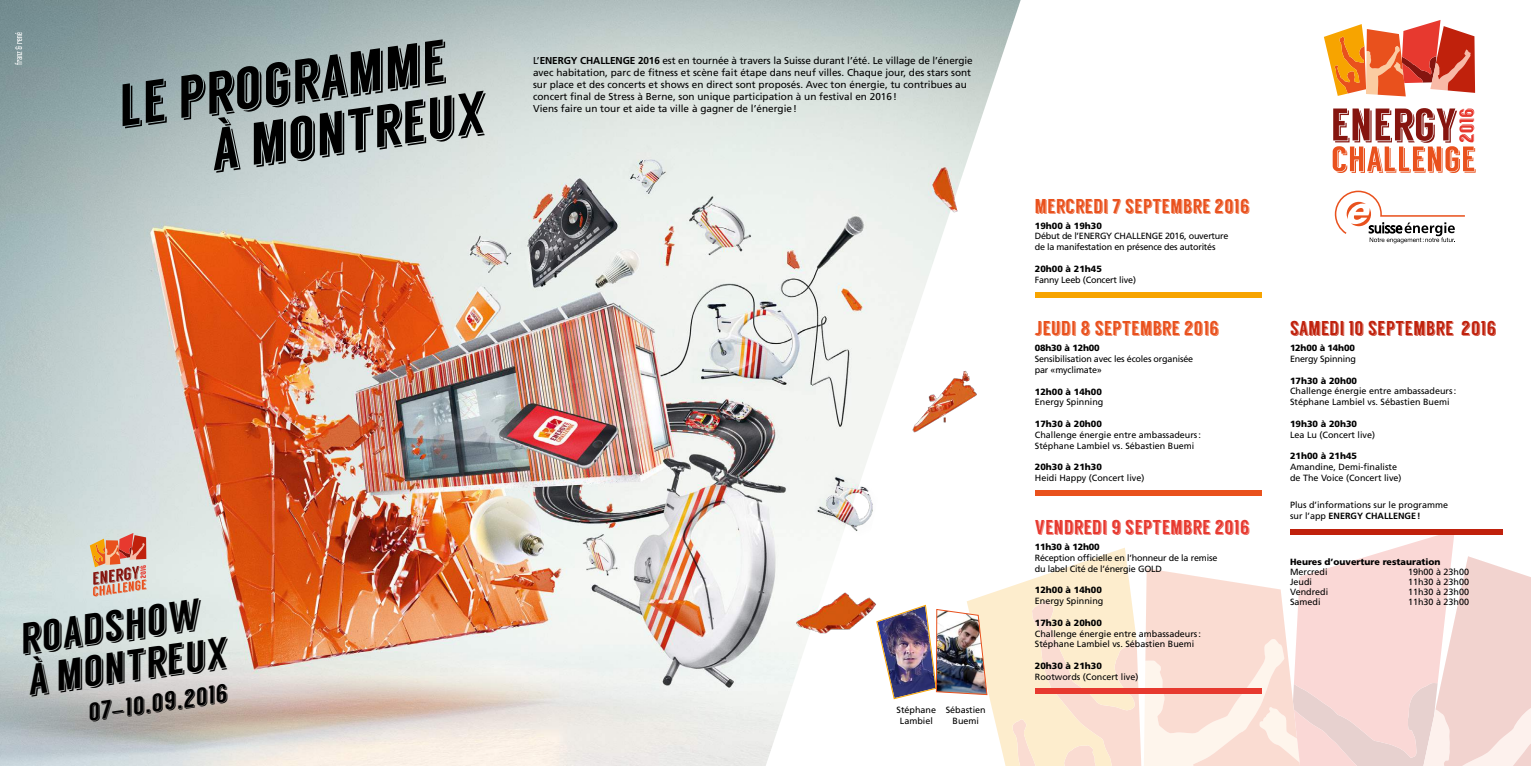
<style>
.page{position:relative;width:1531px;height:766px;background:#fff}
.page>*{position:absolute;margin:0;border:0;box-sizing:border-box;transform-origin:0 0}
.t1{font:59px/56.4px "Langdon";color:#000}
.t2{font:43.1px/41.2px "Langdon";color:#000}
.t3{font:25.4px "Langdon";color:#000}
.t4{font:20px "Langdon";color:#e9511d}
.t5{font:20px "Langdon";color:#e7392f}
.t6{font:20px "Langdon";color:#c0210c}
.t7{font:10px/12px "Frutiger LT Std";color:#000}
.t8{font:9px/10.8px "Frutiger LT Std";color:#000}
.t9{font:9px/10.8px "Frutiger LT Std";letter-spacing:-.02em;color:#000}
.t10{font:900 9px "Frutiger LT Std";color:#000}
.t11{font:9px/10.8px "Frutiger LT Std";letter-spacing:-.025em;color:#000}
.t12{font:900 9px "Frutiger LT Std";letter-spacing:-.02em;color:#000}
.s1{font-weight:700}
</style>
<div class="page">
<img style="left:0;top:0;width:1020px;height:765px">
<img style="left:799px;top:456px;width:88px;height:91px">
<img style="left:905px;top:356px;width:81px;height:81px">
<img style="left:858px;top:122px;width:147px;height:136px">
<img style="left:791px;top:576px;width:84px;height:76px">
<div style="left:1035px;top:292px;width:226px;height:5px;background:#f7a400"></div>
<div style="left:1035px;top:490px;width:226px;height:6px;background:#e9511d"></div>
<div style="left:1290px;top:529px;width:212px;height:6px;background:#c0210c"></div>
<svg style="left:875px;top:530px;width:656px;height:235px"></svg>
<svg style="left:1332px;top:108px;width:143px;height:65px"></svg>
<svg style="left:1324px;top:20px;width:151px;height:76px"></svg>
<svg style="left:1334px;top:190px;width:131px;height:53px"></svg>
<svg style="left:90px;top:532px;width:57px;height:69px;background:#d49b85"></svg>
<svg style="left:15px;top:32px;width:7px;height:33px"></svg>
<h1 class="t1" style="left:198px;top:69px;width:278px;text-indent:-86px;rotate:-8deg">LE PROGRAMME<br>À MONTREUX</h1>
<p class="t7" style="left:533px;top:54px;width:441px">L’<span class="s1">ENERGY CHALLENGE 2016</span> est en tournée à travers la Suisse durant l’été. Le village de l’énergie avec habitation, parc de fitness et scène fait étape dans neuf villes. Chaque jour, des stars sont sur place et des concerts et shows en direct sont proposés. Avec ton énergie, tu contribues au concert final de Stress à Berne, son unique participation à un festival en 2016!<br>Viens faire un tour et aide ta ville à gagner de l’énergie!</p>
<h2 class="t2" style="left:17px;top:620px;width:205px;rotate:-8deg">ROADSHOW<br>À MONTREUX</h2>
<h3 class="t3" style="left:86px;top:698px;width:143px;rotate:-8deg">07—10.09.2016</h3>
<p class="t8" style="left:896px;top:703px;width:41px;text-align:center">Stéphane<br>Lambiel</p>
<p class="t8" style="left:946px;top:704px;width:42px;text-align:center">Sébastien<br>Buemi</p>
<h3 class="t4" style="left:1035px;top:195px;width:217px">MERCREDI 7 SEPTEMBRE 2016</h3>
<p class="t10" style="left:1035px;top:220px;width:69px">19h00 à 19h30</p>
<p class="t11" style="left:1035px;top:231px;width:195px">Début de l’ENERGY CHALLENGE 2016, ouverture de la manifestation en présence des autorités</p>
<p class="t10" style="left:1035px;top:263px;width:69px">20h00 à 21h45</p>
<p class="t9" style="left:1035px;top:274px;width:103px">Fanny Leeb (Concert live)</p>
<h3 class="t4" style="left:1035px;top:318px;width:186px">JEUDI 8 SEPTEMBRE 2016</h3>
<p class="t12" style="left:1035px;top:343px;width:66px">08h30 à 12h00</p>
<p class="t9" style="left:1035px;top:353px;width:160px">Sensibilisation avec les écoles organisée par «myclimate»</p>
<p class="t10" style="left:1035px;top:386px;width:69px">12h00 à 14h00</p>
<p class="t8" style="left:1035px;top:397px;width:70px">Energy Spinning</p>
<p class="t10" style="left:1035px;top:418px;width:69px">17h30 à 20h00</p>
<p class="t8" style="left:1035px;top:429px;width:168px">Challenge énergie entre ambassadeurs:<br>Stéphane Lambiel vs. Sébastien Buemi</p>
<p class="t10" style="left:1035px;top:461px;width:69px">20h30 à 21h30</p>
<p class="t8" style="left:1035px;top:472px;width:111px">Heidi Happy (Concert live)</p>
<h3 class="t5" style="left:1035px;top:516px;width:217px">VENDREDI 9 SEPTEMBRE 2016</h3>
<p class="t12" style="left:1035px;top:541px;width:66px">11h30 à 12h00</p>
<p class="t9" style="left:1035px;top:552px;width:184px">Réception officielle en l’honneur de la remise du label Cité de l’énergie GOLD</p>
<p class="t10" style="left:1035px;top:584px;width:69px">12h00 à 14h00</p>
<p class="t8" style="left:1035px;top:595px;width:70px">Energy Spinning</p>
<p class="t10" style="left:1035px;top:617px;width:69px">17h30 à 20h00</p>
<p class="t8" style="left:1035px;top:628px;width:168px">Challenge énergie entre ambassadeurs:<br>Stéphane Lambiel vs. Sébastien Buemi</p>
<p class="t10" style="left:1035px;top:660px;width:69px">20h30 à 21h30</p>
<p class="t8" style="left:1035px;top:671px;width:105px">Rootwords (Concert live)</p>
<h3 class="t6" style="left:1290px;top:317px;width:208px">SAMEDI 10 SEPTEMBRE 2016</h3>
<p class="t12" style="left:1290px;top:342px;width:66px">12h00 à 14h00</p>
<p class="t9" style="left:1290px;top:353px;width:67px">Energy Spinning</p>
<p class="t10" style="left:1290px;top:375px;width:69px">17h30 à 20h00</p>
<p class="t8" style="left:1290px;top:386px;width:168px">Challenge énergie entre ambassadeurs:<br>Stéphane Lambiel vs. Sébastien Buemi</p>
<p class="t10" style="left:1290px;top:418px;width:69px">19h30 à 20h30</p>
<p class="t8" style="left:1290px;top:429px;width:87px">Lea Lu (Concert live)</p>
<p class="t10" style="left:1290px;top:450px;width:69px">21h00 à 21h45</p>
<p class="t8" style="left:1290px;top:461px;width:113px">Amandine, Demi-finaliste de The Voice (Concert live)</p>
<p class="t8" style="left:1290px;top:500px;width:160px">Plus d’informations sur le programme sur l’app <span class="s1">ENERGY CHALLENGE!</span></p>
<p class="t10" style="left:1290px;top:556px;width:152px">Heures d’ouverture restauration</p>
<p class="t8" style="left:1290px;top:566px;width:39px">Mercredi</p>
<p class="t8" style="left:1408px;top:566px;width:63px">19h00 à 23h00</p>
<p class="t8" style="left:1290px;top:576px;width:24px">Jeudi</p>
<p class="t8" style="left:1408px;top:576px;width:63px">11h30 à 23h00</p>
<p class="t8" style="left:1290px;top:586px;width:40px">Vendredi</p>
<p class="t8" style="left:1408px;top:586px;width:63px">11h30 à 23h00</p>
<p class="t8" style="left:1290px;top:596px;width:32px">Samedi</p>
<p class="t8" style="left:1408px;top:596px;width:63px">11h30 à 23h00</p>
</div>
